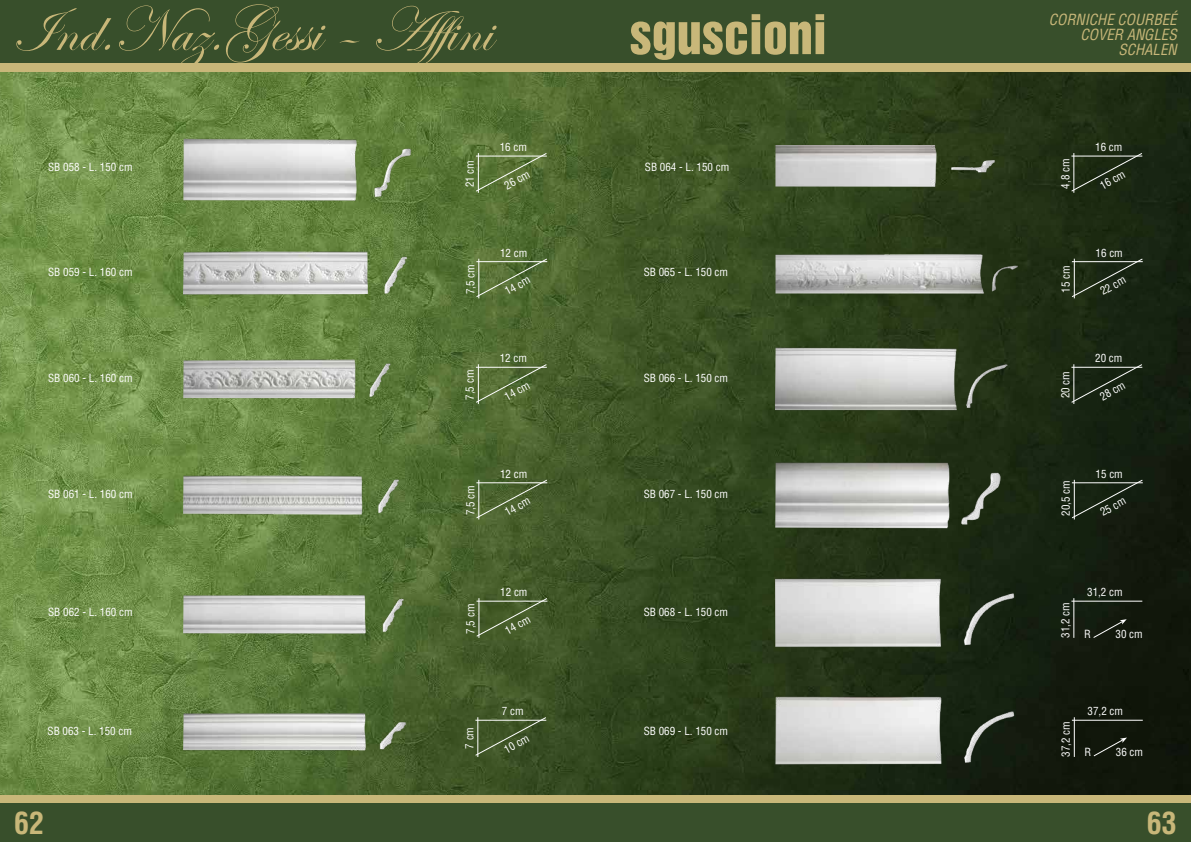
<style>
.page{position:relative;width:1191px;height:842px;background:#fff}
.page>*{position:absolute;margin:0;border:0;box-sizing:border-box;transform-origin:0 0}
.t1{font:63.5px "Edwardian Script ITC";color:#c8b779}
.t2{font:50px "Helvetica Inserat LT Std";color:#c8b779}
.t3{font:700 condensed 30px "Helvetica LT Std";color:#c8b779}
.t4{font:italic condensed 15px/15px "Helvetica LT Std";color:#c8b779;text-align:right}
.t5{font:condensed 11px "Helvetica LT Std";color:#fff}
</style>
<div class="page">
<img style="left:0;top:72px;width:1191px;height:724px">
<div style="left:0;top:0;width:595px;height:67px;background:#384f2b"></div>
<div style="left:0;top:63px;width:595px;height:9px;background:#c8b779"></div>
<div style="left:0;top:796px;width:595px;height:8px;background:#c8b779"></div>
<div style="left:0;top:803px;width:595px;height:39px;background:#384f2b"></div>
<svg style="left:475px;top:152px;width:72px;height:40px"></svg>
<hr style="left:478px;top:153px;width:1px;height:40px;background:#fff">
<img style="left:184px;top:135px;width:249px;height:66px">
<svg style="left:475px;top:258px;width:73px;height:40px"></svg>
<hr style="left:478px;top:259px;width:1px;height:39px;background:#fff">
<img style="left:184px;top:249px;width:249px;height:49px">
<svg style="left:475px;top:364px;width:72px;height:39px"></svg>
<hr style="left:478px;top:364px;width:1px;height:40px;background:#fff">
<img style="left:184px;top:357px;width:237px;height:44px">
<img style="left:184px;top:473px;width:249px;height:43px">
<img style="left:184px;top:592px;width:249px;height:42px">
<svg style="left:474px;top:716px;width:73px;height:40px"></svg>
<hr style="left:477px;top:717px;width:1px;height:40px;background:#fff">
<img style="left:184px;top:712px;width:249px;height:40px">
<svg style="left:475px;top:479px;width:73px;height:40px"></svg>
<hr style="left:478px;top:480px;width:1px;height:39px;background:#fff">
<svg style="left:476px;top:597px;width:72px;height:40px"></svg>
<hr style="left:478px;top:598px;width:1px;height:40px;background:#fff">
<div style="left:595px;top:0;width:596px;height:67px;background:#384f2b"></div>
<div style="left:595px;top:63px;width:596px;height:9px;background:#c8b779"></div>
<div style="left:595px;top:796px;width:596px;height:8px;background:#c8b779"></div>
<div style="left:595px;top:803px;width:596px;height:39px;background:#384f2b"></div>
<svg style="left:1070px;top:152px;width:72px;height:40px"></svg>
<hr style="left:1073px;top:153px;width:1px;height:40px;background:#fff">
<img style="left:775px;top:145px;width:241px;height:46px">
<svg style="left:1071px;top:258px;width:72px;height:40px"></svg>
<hr style="left:1074px;top:259px;width:1px;height:39px;background:#fff">
<img style="left:775px;top:252px;width:249px;height:44px">
<svg style="left:1070px;top:364px;width:72px;height:39px"></svg>
<hr style="left:1073px;top:364px;width:1px;height:40px;background:#fff">
<img style="left:775px;top:346px;width:249px;height:66px">
<svg style="left:1071px;top:479px;width:72px;height:40px"></svg>
<hr style="left:1074px;top:480px;width:1px;height:39px;background:#fff">
<img style="left:775px;top:460px;width:249px;height:69px">
<hr style="left:1071px;top:601px;width:71px;height:1px;background:#fff">
<hr style="left:1073px;top:598px;width:1px;height:40px;background:#fff">
<img style="left:775px;top:577px;width:249px;height:72px">
<hr style="left:1071px;top:720px;width:71px;height:1px;background:#fff">
<hr style="left:1074px;top:717px;width:1px;height:40px;background:#fff">
<img style="left:775px;top:697px;width:249px;height:70px">
<svg style="left:1092px;top:619px;width:34px;height:19px"></svg>
<svg style="left:1092px;top:737px;width:35px;height:20px"></svg>
<p class="t1" style="left:12px;top:-5px;width:481px">Ind.Naz.Gessi – Affini</p>
<p class="t2" style="left:629px;top:5px;width:199px">SGUSCIONI</p>
<p class="t4" style="left:1048px;top:12px;width:129px">CORNICHE COURBEÉ<br>COVER ANGLES</p>
<p class="t4" style="left:1118px;top:42px;width:60px">SCHALEN</p>
<p class="t5" style="left:500px;top:140px;width:29px">16 cm</p>
<p class="t5" style="left:1095px;top:140px;width:29px">16 cm</p>
<p class="t5" style="left:48px;top:160px;width:86px">SB 058 - L. 150 cm</p>
<p class="t5" style="left:463px;top:187px;width:29px;rotate:-90deg">21 cm</p>
<p class="t5" style="left:502px;top:180px;width:29px;rotate:-29deg">26 cm</p>
<p class="t5" style="left:645px;top:160px;width:86px">SB 064 - L. 150 cm</p>
<p class="t5" style="left:1058px;top:189px;width:31px;rotate:-90deg">4,8 cm</p>
<p class="t5" style="left:1097px;top:180px;width:29px;rotate:-29deg">16 cm</p>
<p class="t5" style="left:500px;top:246px;width:29px">12 cm</p>
<p class="t5" style="left:1095px;top:246px;width:29px">16 cm</p>
<p class="t5" style="left:48px;top:266px;width:86px">SB 059 - L. 160 cm</p>
<p class="t5" style="left:463px;top:294px;width:31px;rotate:-90deg">7,5 cm</p>
<p class="t5" style="left:502px;top:286px;width:29px;rotate:-29deg">14 cm</p>
<p class="t5" style="left:643px;top:266px;width:86px">SB 065 - L. 150 cm</p>
<p class="t5" style="left:1059px;top:293px;width:29px;rotate:-90deg">15 cm</p>
<p class="t5" style="left:1097px;top:286px;width:29px;rotate:-29deg">22 cm</p>
<p class="t5" style="left:500px;top:351px;width:29px">12 cm</p>
<p class="t5" style="left:1095px;top:351px;width:29px">20 cm</p>
<p class="t5" style="left:48px;top:371px;width:86px">SB 060 - L. 160 cm</p>
<p class="t5" style="left:463px;top:400px;width:31px;rotate:-90deg">7,5 cm</p>
<p class="t5" style="left:502px;top:391px;width:29px;rotate:-29deg">14 cm</p>
<p class="t5" style="left:643px;top:371px;width:86px">SB 066 - L. 150 cm</p>
<p class="t5" style="left:1058px;top:398px;width:29px;rotate:-90deg">20 cm</p>
<p class="t5" style="left:1097px;top:391px;width:29px;rotate:-29deg">28 cm</p>
<p class="t5" style="left:500px;top:467px;width:29px">12 cm</p>
<p class="t5" style="left:1095px;top:467px;width:29px">15 cm</p>
<p class="t5" style="left:48px;top:487px;width:86px">SB 061 - L. 160 cm</p>
<p class="t5" style="left:463px;top:515px;width:31px;rotate:-90deg">7,5 cm</p>
<p class="t5" style="left:502px;top:507px;width:29px;rotate:-29deg">14 cm</p>
<p class="t5" style="left:643px;top:487px;width:86px">SB 067 - L. 150 cm</p>
<p class="t5" style="left:1059px;top:516px;width:37px;rotate:-90deg">20,5 cm</p>
<p class="t5" style="left:1097px;top:507px;width:29px;rotate:-29deg">25 cm</p>
<p class="t5" style="left:500px;top:585px;width:29px">12 cm</p>
<p class="t5" style="left:1087px;top:585px;width:37px">31,2 cm</p>
<p class="t5" style="left:48px;top:605px;width:86px">SB 062 - L. 160 cm</p>
<p class="t5" style="left:463px;top:634px;width:31px;rotate:-90deg">7,5 cm</p>
<p class="t5" style="left:502px;top:625px;width:29px;rotate:-29deg">14 cm</p>
<p class="t5" style="left:643px;top:605px;width:86px">SB 068 - L. 150 cm</p>
<p class="t5" style="left:1058px;top:638px;width:37px;rotate:-90deg">31,2 cm</p>
<p class="t5" style="left:1084px;top:627px;width:8px">R</p>
<p class="t5" style="left:1115px;top:627px;width:29px">30 cm</p>
<p class="t5" style="left:48px;top:724px;width:86px">SB 063 - L. 150 cm</p>
<p class="t5" style="left:462px;top:749px;width:23px;rotate:-90deg">7 cm</p>
<p class="t5" style="left:502px;top:704px;width:23px">7 cm</p>
<p class="t5" style="left:501px;top:744px;width:29px;rotate:-29deg">10 cm</p>
<p class="t5" style="left:643px;top:724px;width:86px">SB 069 - L. 150 cm</p>
<p class="t5" style="left:1059px;top:757px;width:37px;rotate:-90deg">37,2 cm</p>
<p class="t5" style="left:1087px;top:704px;width:37px">37,2 cm</p>
<p class="t5" style="left:1084px;top:745px;width:8px">R</p>
<p class="t5" style="left:1115px;top:745px;width:29px">36 cm</p>
<p class="t3" style="left:14px;top:805px;width:31px">62</p>
<p class="t3" style="left:1146px;top:805px;width:31px">63</p>
</div>
